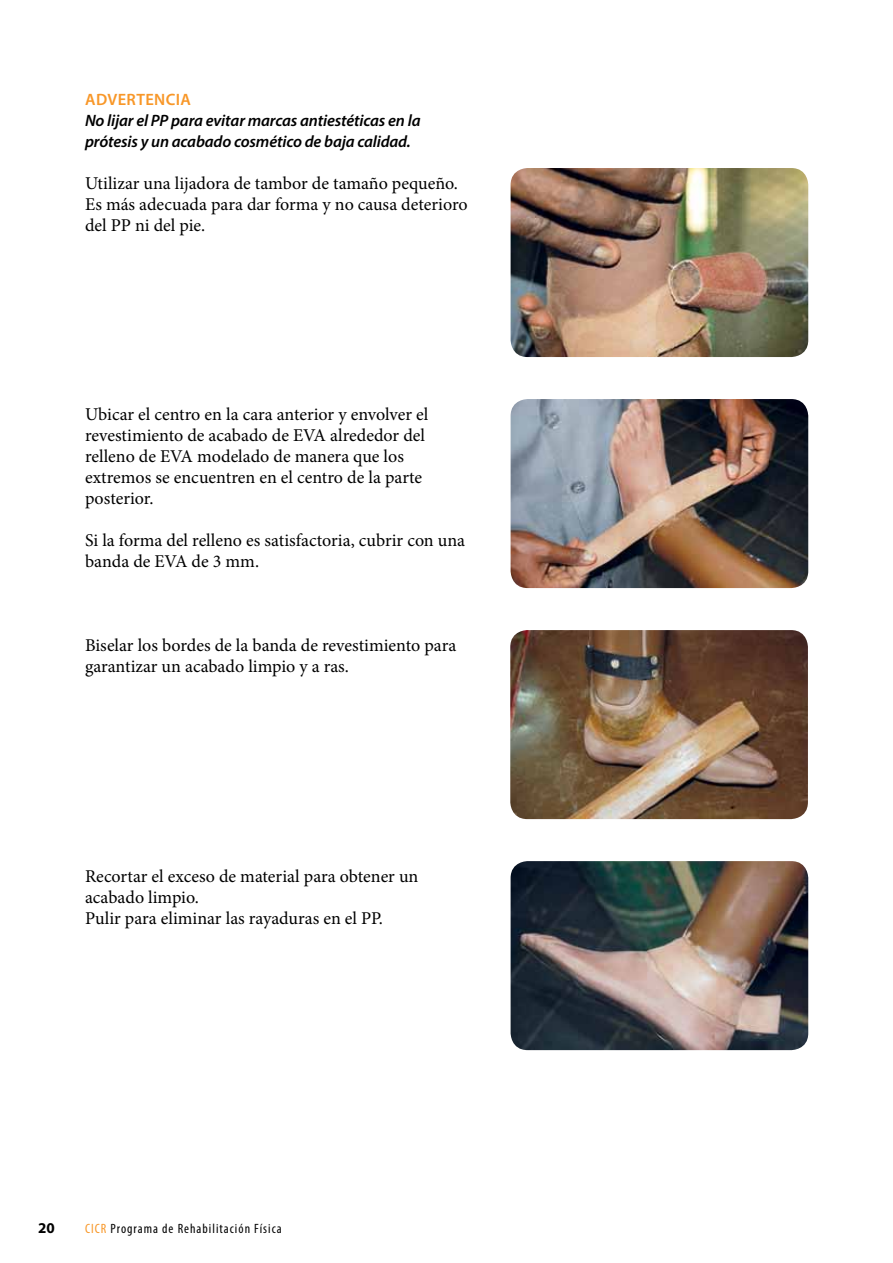
<style>
.page{position:relative;width:893px;height:1263px;background:#fff}
.page>*{position:absolute;margin:0;border:0;box-sizing:border-box;transform-origin:0 0}
.t1{font:18px/21px "Minion Pro";color:#000}
.t2{font:italic 600 16.5px/21px "Myriad Pro";letter-spacing:-.01em;color:#000}
.t3{font:600 16.5px "Myriad Pro";color:#f89728}
.t4{font:700 15px "Myriad Pro";color:#000}
.t5{font:condensed 13.5px "Myriad Pro";letter-spacing:.075em;color:#000}
.s1{color:#f89728}
</style>
<div class="page">
<img style="left:511px;top:168px;width:297px;height:189px">
<img style="left:511px;top:399px;width:297px;height:189px">
<img style="left:510px;top:630px;width:298px;height:189px">
<img style="left:511px;top:861px;width:297px;height:189px">
<p class="t3" style="left:85px;top:89px;width:22px">ADVERTENCIA</p>
<p class="t2" style="left:85px;top:110px;width:337px">No lijar el PP para evitar marcas antiestéticas en la prótesis y un acabado cosmético de baja calidad.</p>
<p class="t1" style="left:85px;top:173px;width:384px">Utilizar una lijadora de tambor de tamaño pequeño.<br>Es más adecuada para dar forma y no causa deterioro del PP ni del pie.</p>
<p class="t1" style="left:85px;top:404px;width:345px">Ubicar el centro en la cara anterior y envolver el revestimiento de acabado de EVA alrededor del relleno de EVA modelado de manera que los extremos se encuentren en el centro de la parte posterior.</p>
<p class="t1" style="left:85px;top:530px;width:382px">Si la forma del relleno es satisfactoria, cubrir con una banda de EVA de 3 mm.</p>
<p class="t1" style="left:85px;top:635px;width:373px">Biselar los bordes de la banda de revestimiento para garantizar un acabado limpio y a ras.</p>
<p class="t1" style="left:85px;top:866px;width:335px">Recortar el exceso de material para obtener un acabado limpio.<br>Pulir para eliminar las rayaduras en el PP.</p>
<p class="t4" style="left:38px;top:1219px;width:18px">20</p>
<p class="t5" style="left:85px;top:1220px;width:198px"><span class="s1">CICR</span> Programa de Rehabilitación Física</p>
</div>
